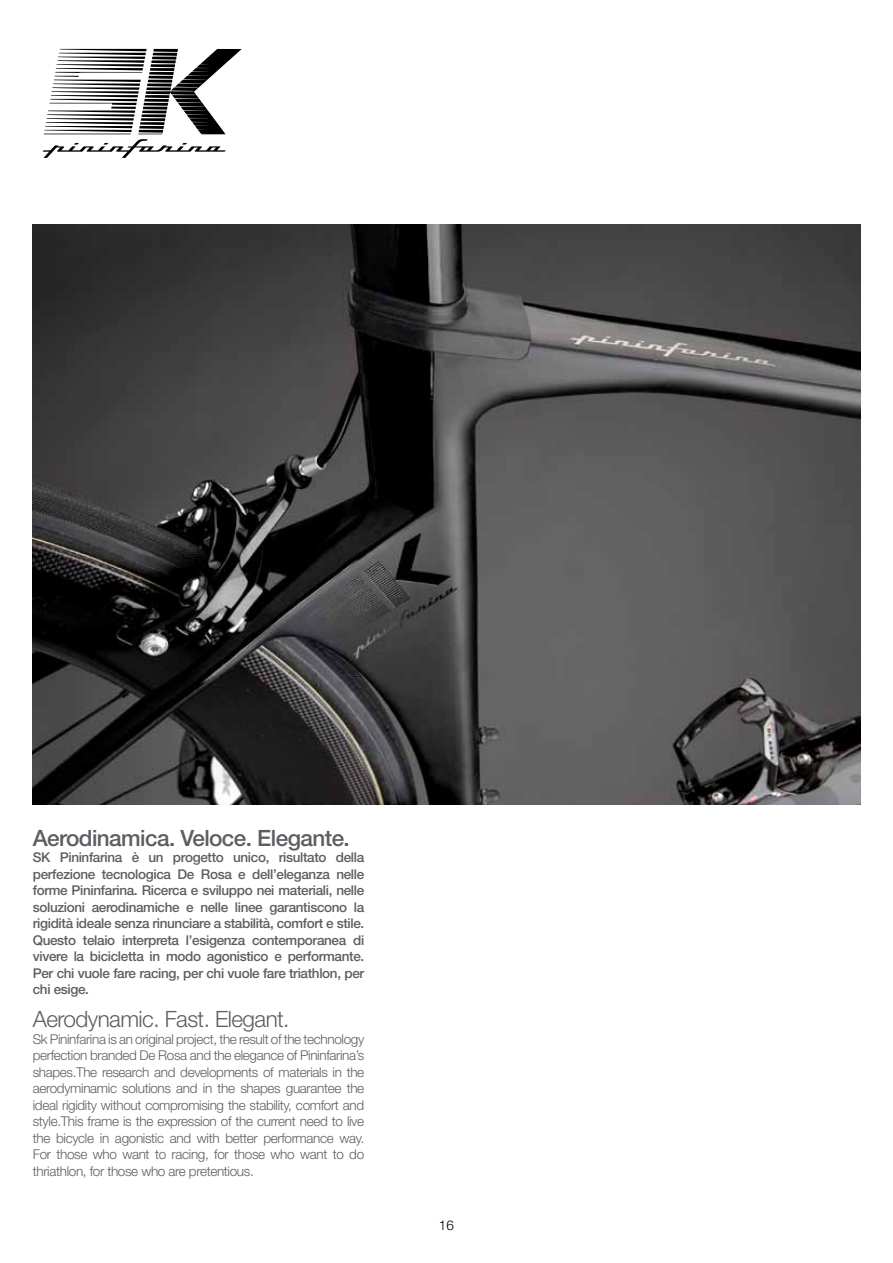
<style>
.page{position:relative;width:893px;height:1263px;background:#fff}
.page>*{position:absolute;margin:0;border:0;box-sizing:border-box;transform-origin:0 0}
.t1{font:500 22.5px "Helvetica Neue LT Std";letter-spacing:-.025em;color:#5c5e62}
.t2{font:300 22.5px "Helvetica Neue LT Std";letter-spacing:-.025em;color:#5c5e62}
.t3{font:300 13.5px/16.5px "Helvetica Neue LT Std";letter-spacing:-.025em;color:#5c5e62;text-align:justify}
.t4{font:500 13.5px/16.5px "Helvetica Neue LT Std";letter-spacing:-.025em;color:#5c5e62;text-align:justify}
.t5{font:300 13.5px "Helvetica Neue LT Std";color:#000}
</style>
<div class="page">
<hr style="left:892px;top:0;width:1px;height:1263px;background:#000">
<img style="left:33px;top:224px;width:828px;height:581px">
<svg style="left:43px;top:49px;width:199px;height:109px"></svg>
<h1 class="t1" style="left:33px;top:824px;width:319px">Aerodinamica. Veloce. Elegante.</h1>
<p class="t4" style="left:33px;top:849px;width:333px">SK Pininfarina è un progetto unico, risultato della perfezione tecnologica De Rosa e dell’eleganza nelle forme Pininfarina. Ricerca e sviluppo nei materiali, nelle soluzioni aerodinamiche e nelle linee garantiscono la rigidità ideale senza rinunciare a stabilità, comfort e stile.<br>Questo telaio interpreta l’esigenza contemporanea di vivere la bicicletta in modo agonistico e performante.<br>Per chi vuole fare racing, per chi vuole fare triathlon, per chi esige.</p>
<h1 class="t2" style="left:33px;top:1005px;width:258px">Aerodynamic. Fast. Elegant.</h1>
<p class="t3" style="left:33px;top:1030px;width:333px">Sk Pininfarina is an original project, the result of the technology perfection branded De Rosa and the elegance of Pininfarina’s shapes.The research and developments of materials in the aerodyminamic solutions and in the shapes guarantee the ideal rigidity without compromising the stability, comfort and style.This frame is the expression of the current need to live the bicycle in agonistic and with better performance way.<br>For those who want to racing, for those who want to do thriathlon, for those who are pretentious.</p>
<p class="t5" style="left:439px;top:1217px;width:17px">16</p>
</div>
